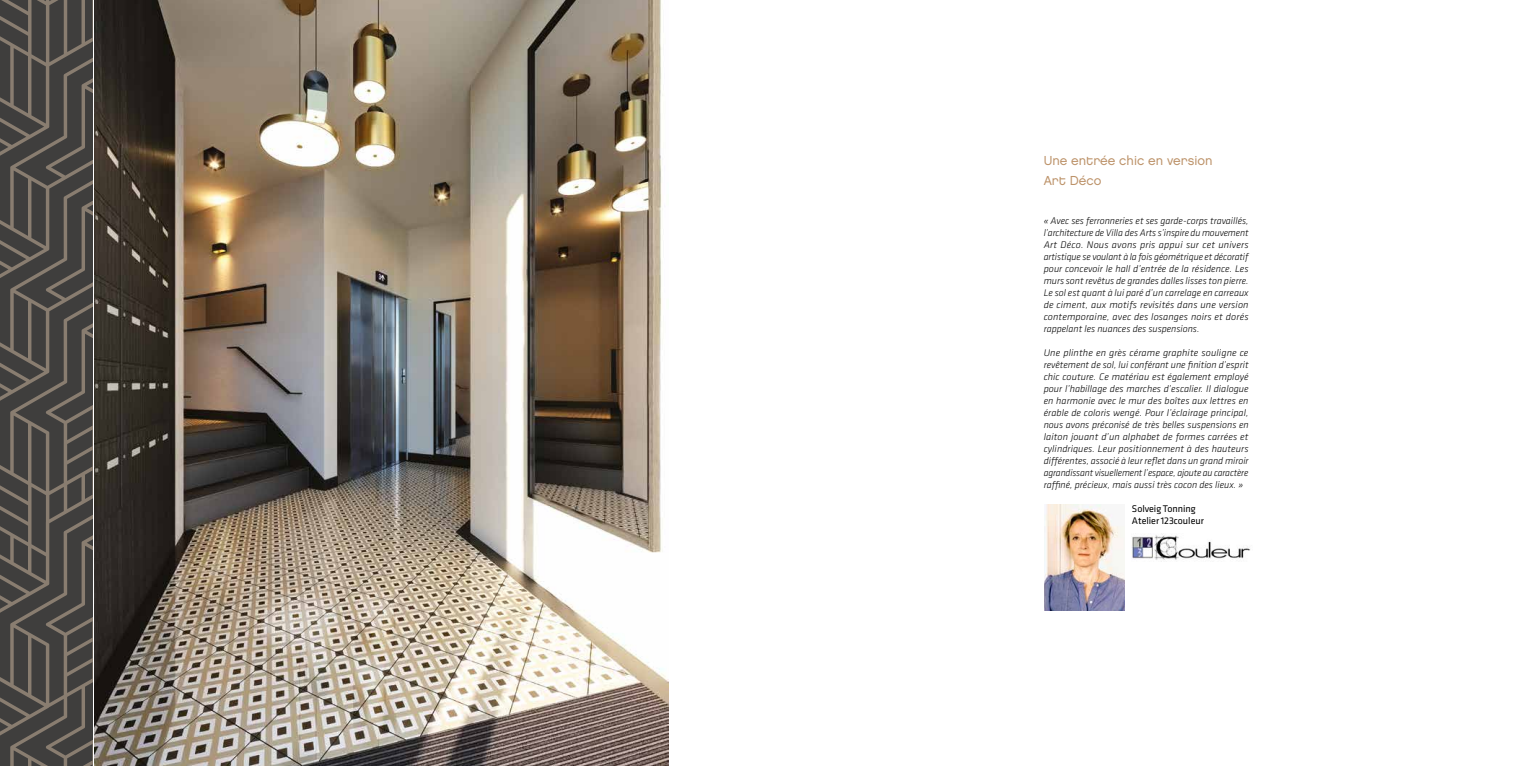
<style>
.page{position:relative;width:1531px;height:766px;background:#fff}
.page>*{position:absolute;margin:0;border:0;box-sizing:border-box;transform-origin:0 0}
.t1{font:13px/20px "Chalet London Nineteen Eighty";color:#bd936a}
.t2{font:italic 300 10px/12px "Klavika Basic";color:#000;text-align:justify}
.t3{font:10px/12px "Klavika Basic";letter-spacing:-.005em;color:#000}
</style>
<div class="page">
<img style="left:1132px;top:533px;width:119px;height:27px">
<img style="left:1044px;top:504px;width:80px;height:106px">
<svg style="left:0;top:0;width:92px;height:765px;background:#4f4c48"></svg>
<img style="left:95px;top:0;width:573px;height:765px">
<h1 class="t1" style="left:1044px;top:151px;width:170px">Une entrée chic en version<br>Art Déco</h1>
<p class="t2" style="left:1044px;top:214px;width:206px">« Avec ses ferronneries et ses garde-corps travaillés, l’architecture de Villa des Arts s’inspire du mouvement Art Déco. Nous avons pris appui sur cet univers artistique se voulant à la fois géométrique et décoratif pour concevoir le hall d’entrée de la résidence. Les murs sont revêtus de grandes dalles lisses ton pierre.<br>Le sol est quant à lui paré d’un carrelage en carreaux de ciment, aux motifs revisités dans une version contemporaine, avec des losanges noirs et dorés rappelant les nuances des suspensions.</p>
<p class="t2" style="left:1044px;top:346px;width:206px">Une plinthe en grès cérame graphite souligne ce revêtement de sol, lui conférant une finition d’esprit chic couture. Ce matériau est également employé pour l’habillage des marches d’escalier. Il dialogue en harmonie avec le mur des boîtes aux lettres en érable de coloris wengé. Pour l’éclairage principal, nous avons préconisé de très belles suspensions en laiton jouant d’un alphabet de formes carrées et cylindriques. Leur positionnement à des hauteurs différentes, associé à leur reflet dans un grand miroir agrandissant visuellement l’espace, ajoute au caractère raffiné, précieux, mais aussi très cocon des lieux. »</p>
<p class="t3" style="left:1132px;top:502px;width:73px">Solveig Tonning<br>Atelier 123couleur</p>
</div>
